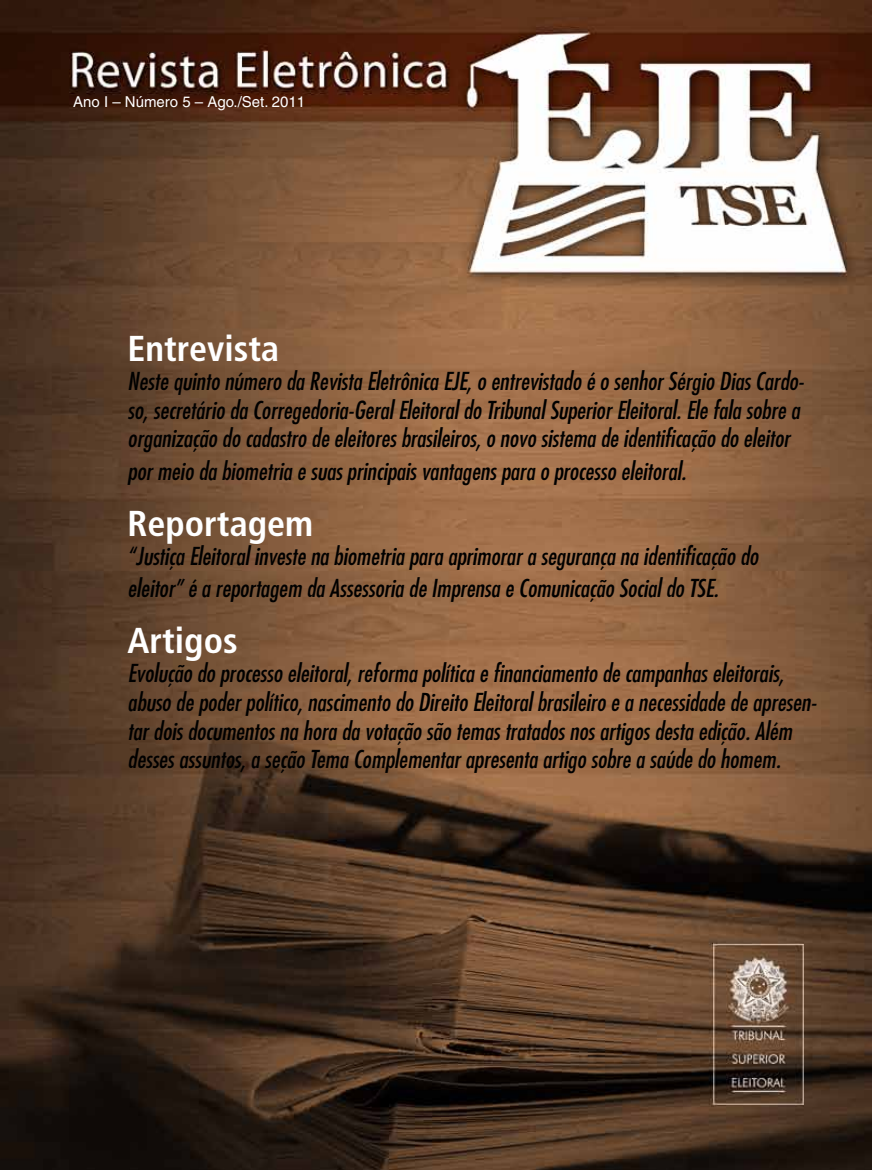
<style>
.page{position:relative;width:872px;height:1170px;background:#fff}
.page>*{position:absolute;margin:0;border:0;box-sizing:border-box;transform-origin:0 0}
.t1{font:700 condensed 36px "Frutiger LT Std";color:#fff}
.t2{font:italic condensed 24px/28.8px "Futura";color:#000}
.t3{font:15px "Helvetica";color:#fff}
</style>
<div class="page">
<img style="left:0;top:0;width:872px;height:1169px">
<p class="t3" style="left:73px;top:93px;width:233px">Ano I – Número 5 – Ago./Set. 2011</p>
<h1 class="t1" style="left:128px;top:327px;width:153px">Entrevista</h1>
<p class="t2" style="left:128px;top:366px;width:678px">Neste quinto número da Revista Eletrônica EJE, o entrevistado é o senhor Sérgio Dias Cardo&shy;so, secretário da Corregedoria-Geral Eleitoral do Tribunal Superior Eleitoral. Ele fala sobre a organização do cadastro de eleitores brasileiros, o novo sistema de identificação do eleitor</p>
<p class="t2" style="left:128px;top:456px;width:560px">por meio da biometria e suas principais vantagens para o processo eleitoral.</p>
<h1 class="t1" style="left:128px;top:502px;width:187px">Reportagem</h1>
<p class="t2" style="left:128px;top:539px;width:632px;line-height:32.4px">“Justiça Eleitoral investe na biometria para aprimorar a segurança na identificação do eleitor” é a reportagem da Assessoria de Imprensa e Comunicação Social do TSE.</p>
<h1 class="t1" style="left:128px;top:619px;width:112px">Artigos</h1>
<p class="t2" style="left:128px;top:658px;width:690px">Evolução do processo eleitoral, reforma política e financiamento de campanhas eleitorais, abuso de poder político, nascimento do Direito Eleitoral brasileiro e a necessidade de apresen&shy;tar dois documentos na hora da votação são temas tratados nos artigos desta edição. Além desses assuntos, a seção Tema Complementar apresenta artigo sobre a saúde do homem.</p>
</div>
